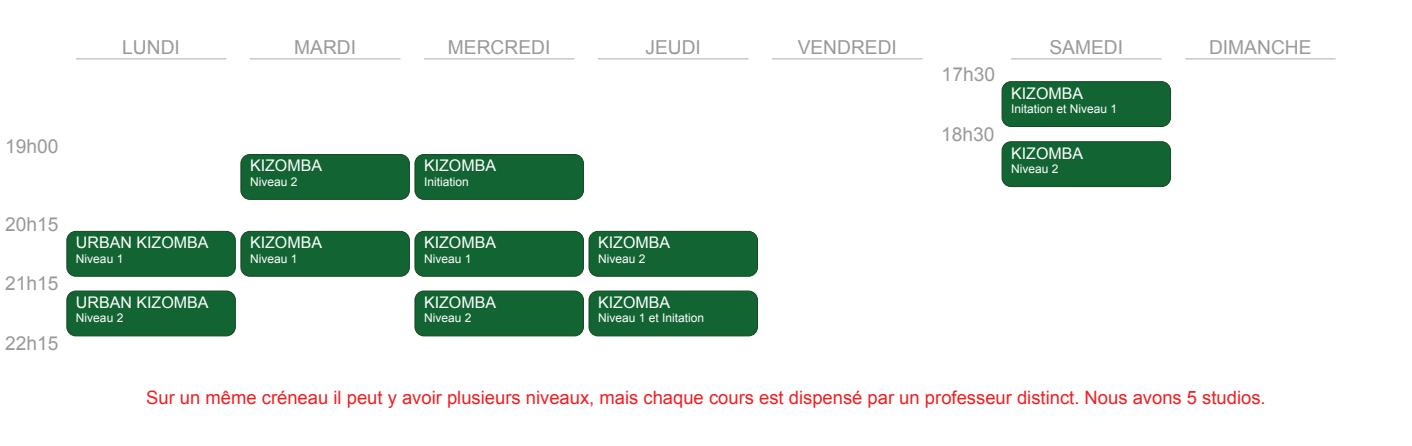
<style>
.page{position:relative;width:1412px;height:446px;background:#fff}
.page>*{position:absolute;margin:0;border:0;box-sizing:border-box;transform-origin:0 0}
.t1{font:19.2px "Arial";color:#999}
.t2{font:18.4px "Arial";color:#ee1f23}
.t3{font:16px "Arial";color:#fff}
.t4{font:12px "Arial";color:#fff}
</style>
<div class="page">
<hr style="left:76px;top:58px;width:150px;height:1px;background:#818180">
<hr style="left:250px;top:58px;width:150px;height:1px;background:#818180">
<hr style="left:424px;top:58px;width:150px;height:1px;background:#818180">
<hr style="left:598px;top:58px;width:150px;height:1px;background:#818180">
<hr style="left:772px;top:58px;width:150px;height:1px;background:#818180">
<hr style="left:1010px;top:58px;width:151px;height:1px;background:#818180">
<hr style="left:1184px;top:58px;width:151px;height:1px;background:#818180">
<div style="left:67px;top:231px;width:168px;height:45px;background:#136433;border-radius:9px"></div>
<div style="left:66px;top:231px;width:170px;height:45px;border:1px solid #154720;border-radius:9px"></div>
<div style="left:241px;top:154px;width:168px;height:45px;background:#136433;border-radius:9px"></div>
<div style="left:240px;top:154px;width:170px;height:46px;border:1px solid #154720;border-radius:9px"></div>
<div style="left:415px;top:154px;width:168px;height:45px;background:#136433;border-radius:9px"></div>
<div style="left:414px;top:154px;width:170px;height:46px;border:1px solid #154720;border-radius:9px"></div>
<div style="left:1001px;top:82px;width:169px;height:44px;background:#136433;border-radius:9px"></div>
<div style="left:1001px;top:81px;width:169px;height:46px;border:1px solid #154720;border-radius:9px"></div>
<div style="left:1001px;top:142px;width:169px;height:44px;background:#136433;border-radius:9px"></div>
<div style="left:1001px;top:141px;width:169px;height:46px;border:1px solid #154720;border-radius:9px"></div>
<div style="left:241px;top:231px;width:168px;height:45px;background:#136433;border-radius:9px"></div>
<div style="left:240px;top:231px;width:170px;height:45px;border:1px solid #154720;border-radius:9px"></div>
<div style="left:415px;top:231px;width:168px;height:45px;background:#136433;border-radius:9px"></div>
<div style="left:414px;top:231px;width:170px;height:45px;border:1px solid #154720;border-radius:9px"></div>
<div style="left:589px;top:231px;width:168px;height:45px;background:#136433;border-radius:9px"></div>
<div style="left:588px;top:231px;width:169px;height:45px;border:1px solid #154720;border-radius:9px"></div>
<div style="left:589px;top:291px;width:168px;height:45px;background:#136433;border-radius:9px"></div>
<div style="left:588px;top:290px;width:169px;height:46px;border:1px solid #154720;border-radius:9px"></div>
<div style="left:415px;top:291px;width:168px;height:45px;background:#136433;border-radius:9px"></div>
<div style="left:414px;top:290px;width:170px;height:46px;border:1px solid #154720;border-radius:9px"></div>
<div style="left:67px;top:291px;width:168px;height:45px;background:#136433;border-radius:9px"></div>
<div style="left:66px;top:290px;width:170px;height:46px;border:1px solid #154720;border-radius:9px"></div>
<p class="t1" style="left:5px;top:139px;width:55px">19h00</p>
<p class="t1" style="left:5px;top:217px;width:55px">20h15</p>
<p class="t1" style="left:5px;top:276px;width:55px">21h15</p>
<p class="t1" style="left:5px;top:335px;width:55px">22h15</p>
<p class="t1" style="left:122px;top:40px;width:59px">LUNDI</p>
<p class="t1" style="left:294px;top:40px;width:63px">MARDI</p>
<p class="t1" style="left:448px;top:40px;width:104px">MERCREDI</p>
<p class="t1" style="left:645px;top:40px;width:57px">JEUDI</p>
<p class="t1" style="left:797px;top:40px;width:101px">VENDREDI</p>
<p class="t1" style="left:1049px;top:40px;width:75px">SAMEDI</p>
<p class="t1" style="left:1208px;top:40px;width:104px">DIMANCHE</p>
<p class="t3" style="left:76px;top:236px;width:134px">URBAN KIZOMBA</p>
<p class="t4" style="left:76px;top:254px;width:49px">Niveau 1</p>
<p class="t3" style="left:76px;top:296px;width:134px">URBAN KIZOMBA</p>
<p class="t4" style="left:76px;top:313px;width:49px">Niveau 2</p>
<p class="t3" style="left:250px;top:160px;width:74px">KIZOMBA</p>
<p class="t4" style="left:250px;top:177px;width:49px">Niveau 2</p>
<p class="t3" style="left:250px;top:236px;width:74px">KIZOMBA</p>
<p class="t4" style="left:250px;top:254px;width:49px">Niveau 1</p>
<p class="t3" style="left:424px;top:160px;width:74px">KIZOMBA</p>
<p class="t4" style="left:424px;top:177px;width:46px">Initiation</p>
<p class="t3" style="left:424px;top:236px;width:74px">KIZOMBA</p>
<p class="t4" style="left:424px;top:254px;width:49px">Niveau 1</p>
<p class="t3" style="left:424px;top:296px;width:74px">KIZOMBA</p>
<p class="t4" style="left:424px;top:313px;width:49px">Niveau 2</p>
<p class="t3" style="left:598px;top:236px;width:74px">KIZOMBA</p>
<p class="t4" style="left:598px;top:254px;width:49px">Niveau 2</p>
<p class="t3" style="left:598px;top:296px;width:74px">KIZOMBA</p>
<p class="t4" style="left:598px;top:313px;width:108px">Niveau 1 et Initation</p>
<p class="t1" style="left:941px;top:67px;width:55px">17h30</p>
<p class="t1" style="left:941px;top:127px;width:55px">18h30</p>
<p class="t3" style="left:1011px;top:87px;width:74px">KIZOMBA</p>
<p class="t4" style="left:1011px;top:104px;width:108px">Initation et Niveau 1</p>
<p class="t3" style="left:1011px;top:147px;width:74px">KIZOMBA</p>
<p class="t4" style="left:1011px;top:164px;width:49px">Niveau 2</p>
<p class="t2" style="left:146px;top:390px;width:1120px">Sur un même créneau il peut y avoir plusieurs niveaux, mais chaque cours est dispensé par un professeur distinct. Nous avons 5 studios.</p>
</div>
